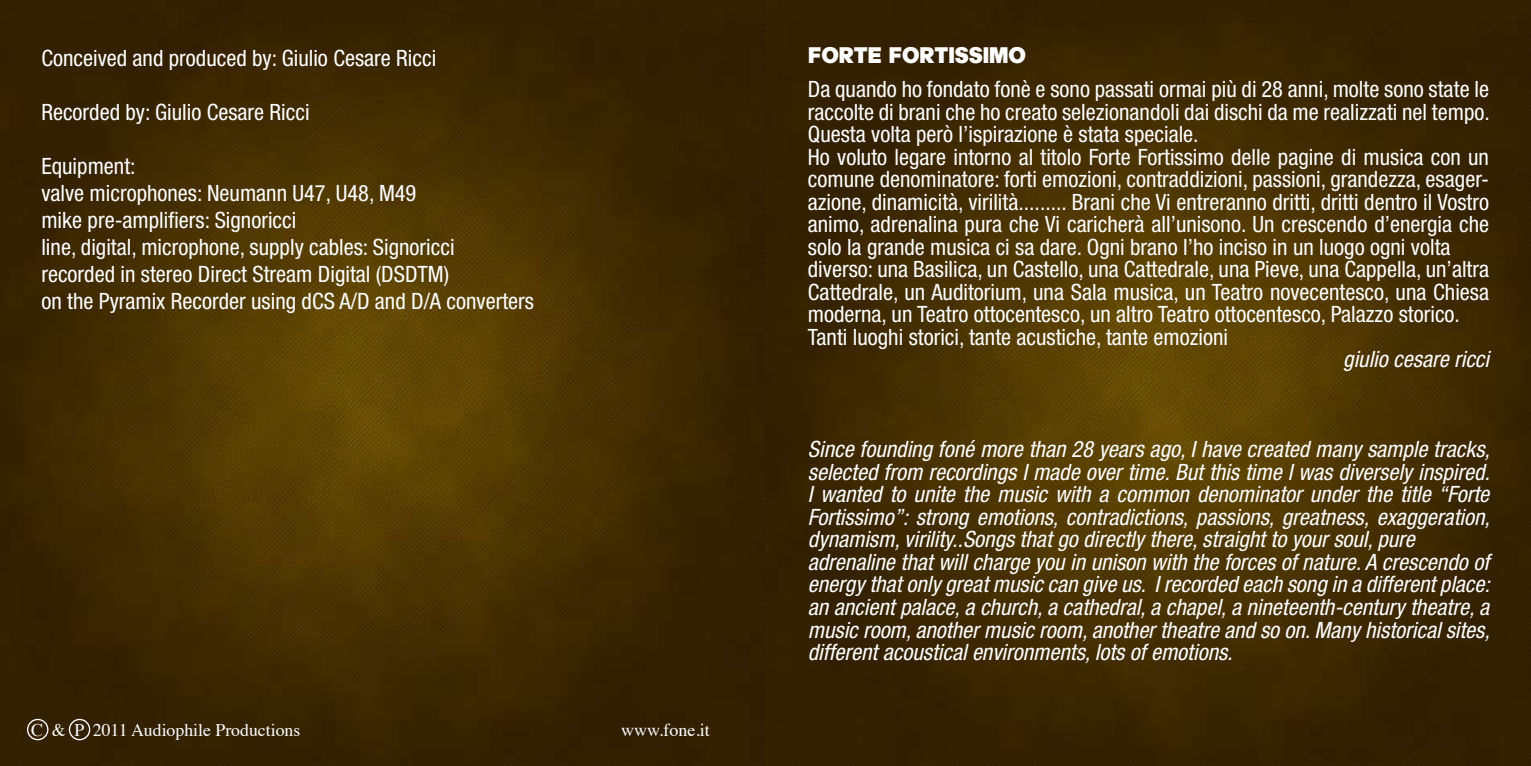
<style>
.page{position:relative;width:1531px;height:766px;background:#fff}
.page>*{position:absolute;margin:0;border:0;box-sizing:border-box;transform-origin:0 0}
.t1{font:condensed 22.5px/22.5px "Helvetica Neue";color:#fff}
.t2{font:italic condensed 22.5px/22.5px "Helvetica Neue";color:#fff}
.t3{font:22.5px "Chamois";color:#fff}
.t4{font:18px "Times";color:#fff}
.t5{font:17.78px "Times";color:#fff}
</style>
<div class="page">
<img style="left:0;top:0;width:1531px;height:765px">
<div style="left:27px;top:718px;width:21px;height:22px;border:1px solid #fff;border-radius:50%"></div>
<div style="left:69px;top:718px;width:21px;height:22px;border:1px solid #fff;border-radius:50%"></div>
<p class="t1" style="left:41px;top:46px;width:396px">Conceived and produced by: Giulio Cesare Ricci</p>
<p class="t1" style="left:41px;top:100px;width:270px">Recorded by: Giulio Cesare Ricci</p>
<p class="t1" style="left:41px;top:152px;width:494px;line-height:27px">Equipment:<br>valve microphones: Neumann U47, U48, M49<br>mike pre-amplifiers: Signoricci<br>line, digital, microphone, supply cables: Signoricci<br>recorded in stereo Direct Stream Digital (DSDTM)<br>on the Pyramix Recorder using dCS A/D and D/A converters</p>
<p class="t5" style="left:31px;top:713px;width:271px">C &amp; P 2011 Audiophile Productions</p>
<p class="t4" style="left:621px;top:713px;width:90px">www.fone.it</p>
<p class="t3" style="left:808px;top:41px;width:219px">FORTE FORTISSIMO</p>
<p class="t1" style="left:808px;top:78px;width:683px">Da quando ho fondato fonè e sono passati ormai più di 28 anni, molte sono state le raccolte di brani che ho creato selezionandoli dai dischi da me realizzati nel tempo.<br>Questa volta però l’ispirazione è stata speciale.<br>Ho voluto legare intorno al titolo Forte Fortissimo delle pagine di musica con un comune denominatore: forti emozioni, contraddizioni, passioni, grandezza, esager&shy;azione, dinamicità, virilità......... Brani che Vi entreranno dritti, dritti dentro il Vostro animo, adrenalina pura che Vi caricherà all’unisono. Un crescendo d’energia che solo la grande musica ci sa dare. Ogni brano l’ho inciso in un luogo ogni volta diverso: una Basilica, un Castello, una Cattedrale, una Pieve, una Cappella, un’altra Cattedrale, un Auditorium, una Sala musica, un Teatro novecentesco, una Chiesa moderna, un Teatro ottocentesco, un altro Teatro ottocentesco, Palazzo storico.<br>Tanti luoghi storici, tante acustiche, tante emozioni</p>
<p class="t2" style="left:1343px;top:348px;width:147px">giulio cesare ricci</p>
<p class="t2" style="left:808px;top:438px;width:683px">Since founding foné more than 28 years ago, I have created many sample tracks, selected from recordings I made over time. But this time I was diversely inspired.<br>I wanted to unite the music with a common denominator under the title “Forte Fortissimo”: strong emotions, contradictions, passions, greatness, exaggeration, dynamism, virility..Songs that go directly there, straight to your soul, pure adrenaline that will charge you in unison with the forces of nature. A crescendo of energy that only great music can give us. I recorded each song in a different place: an ancient palace, a church, a cathedral, a chapel, a nineteenth-century theatre, a music room, another music room, another theatre and so on. Many historical sites, different acoustical environments, lots of emotions.</p>
</div>
